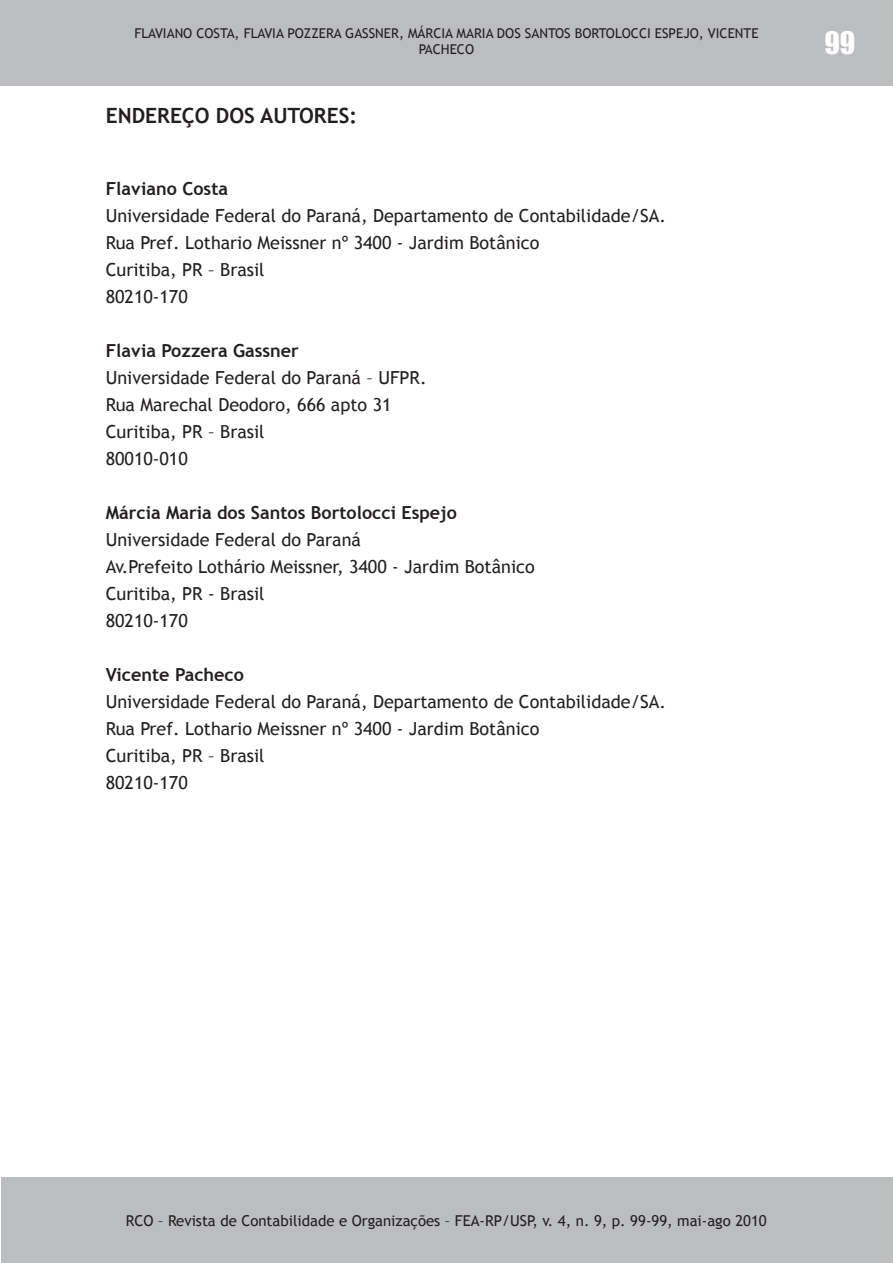
<style>
.page{position:relative;width:893px;height:1263px;background:#fff}
.page>*{position:absolute;margin:0;border:0;box-sizing:border-box;transform-origin:0 0}
.t1{font:28.5px "Impact";color:#fff}
.t2{font:700 21px "Trebuchet MS";color:#231f20}
.t3{font:18px "Trebuchet MS";color:#231f20}
.t4{font:700 18px "Trebuchet MS";color:#231f20}
.t5{font:15px "Trebuchet MS";color:#231f20}
.t6{font:13.5px "Trebuchet MS";color:#231f20}
</style>
<div class="page">
<div style="left:0;top:0;width:893px;height:85px;background:#bcbdc0"></div>
<div style="left:1px;top:1178px;width:892px;height:85px;background:#bcbdc0"></div>
<p class="t6" style="left:134px;top:25px;width:193px">Flaviano Costa, Flavia Pozzera</p>
<p class="t6" style="left:345px;top:25px;width:286px">Gass ner, Márc ia Maria dos Santos Bortolocc</p>
<p class="t6" style="left:647px;top:25px;width:112px">i Espejo, Vicente</p>
<p class="t6" style="left:419px;top:41px;width:40px">Pacheco</p>
<p class="t2" style="left:106px;top:103px;width:14px">End</p>
<p class="t2" style="left:145px;top:103px;width:213px">ereço dos Autores:</p>
<p class="t4" style="left:106px;top:178px;width:124px">Flaviano Costa</p>
<p class="t3" style="left:106px;top:205px;width:562px">Universidade Federal do Paraná, Departamento de Contabilidade/SA.</p>
<p class="t3" style="left:106px;top:232px;width:435px">Rua Pref. Lothario Meissner nº 3400 - Jardim Botânico</p>
<p class="t3" style="left:106px;top:259px;width:160px">Curitiba, PR – Brasil</p>
<p class="t3" style="left:106px;top:286px;width:84px">80210-170</p>
<p class="t4" style="left:106px;top:340px;width:195px">Flavia Pozzera Gassner</p>
<p class="t3" style="left:106px;top:367px;width:322px">Universidade Federal do Paraná – UFPR.</p>
<p class="t3" style="left:106px;top:394px;width:287px">Rua Marechal Deodoro, 666 apto 31</p>
<p class="t3" style="left:106px;top:421px;width:160px">Curitiba, PR – Brasil</p>
<p class="t3" style="left:106px;top:448px;width:84px">80010-010</p>
<p class="t4" style="left:106px;top:502px;width:353px">Márcia Maria dos Santos Bortolocci Espejo</p>
<p class="t3" style="left:106px;top:529px;width:257px">Universidade Federal do Paraná</p>
<p class="t3" style="left:106px;top:556px;width:430px">Av.Prefeito Lothário Meissner, 3400 - Jardim Botânico</p>
<p class="t3" style="left:106px;top:583px;width:160px">Curitiba, PR - Brasil</p>
<p class="t3" style="left:106px;top:610px;width:84px">80210-170</p>
<p class="t4" style="left:106px;top:664px;width:140px">Vicente Pacheco</p>
<p class="t3" style="left:106px;top:691px;width:562px">Universidade Federal do Paraná, Departamento de Contabilidade/SA.</p>
<p class="t3" style="left:106px;top:718px;width:435px">Rua Pref. Lothario Meissner nº 3400 - Jardim Botânico</p>
<p class="t3" style="left:106px;top:745px;width:160px">Curitiba, PR – Brasil</p>
<p class="t3" style="left:106px;top:772px;width:84px">80210-170</p>
<h1 class="t1" style="left:824px;top:21px;width:32px">99</h1>
<p class="t5" style="left:126px;top:1212px;width:643px">RCO – Revista de Contabilidade e Organizações – FEA-RP/USP, v. 4, n. 9, p. 99-99, mai-ago 2010</p>
</div>
